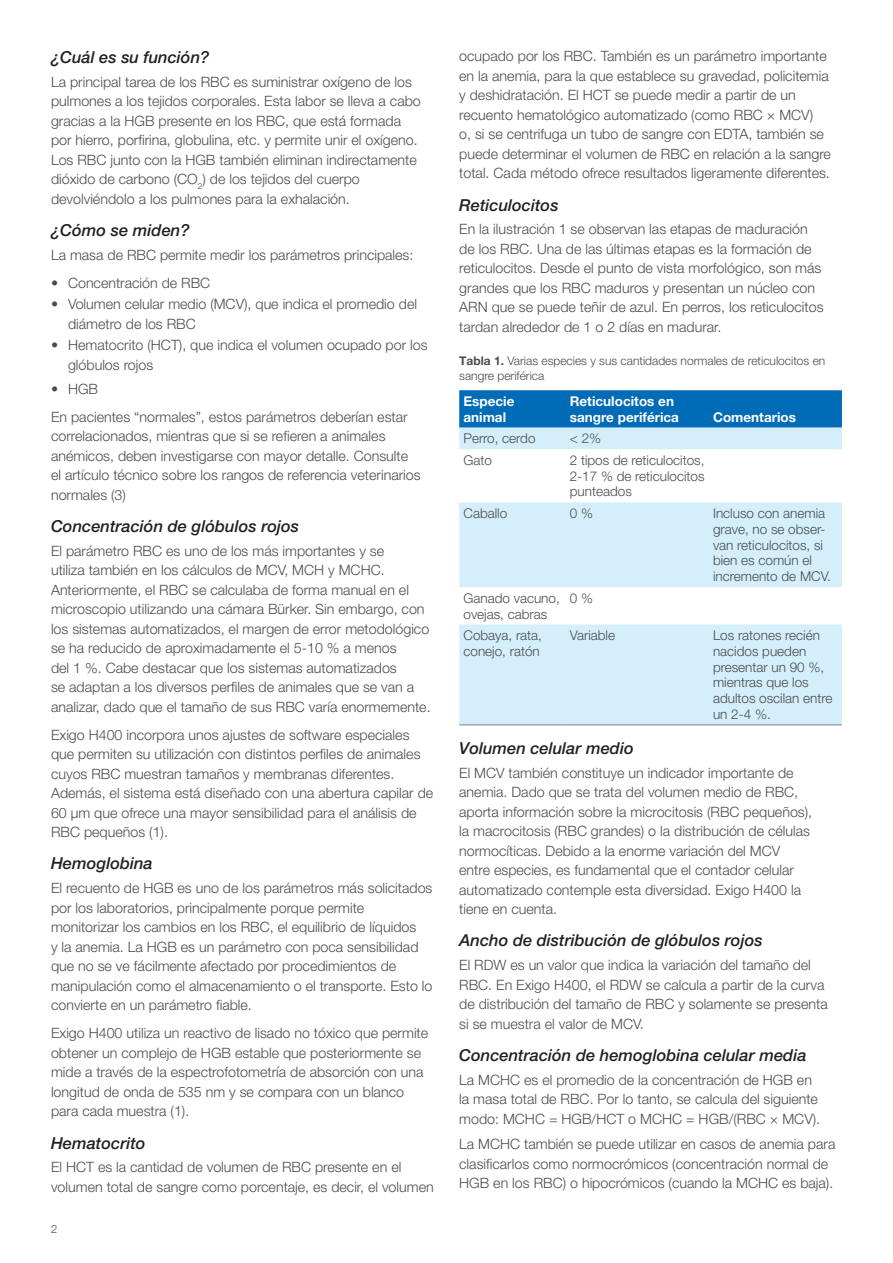
<style>
.page{position:relative;width:893px;height:1263px;background:#fff}
.page>*{position:absolute;margin:0;border:0;box-sizing:border-box;transform-origin:0 0}
.t1{font:italic 500 16.5px "Helvetica Neue LT Pro";color:#231f20}
.t2{font:300 14.25px/19.5px "Helvetica Neue LT Pro";color:#4b4c4d}
.t3{font:300 13.5px/15.8px "Helvetica Neue LT Pro";color:#4b4c4d}
.t4{font:700 13.5px/15.8px "Helvetica Neue LT Pro";color:#fff}
.t5{font:300 12px/15px "Helvetica Neue LT Pro";color:#4b4c4d}
.t6{font:300 11.25px "Helvetica Neue LT Pro";color:#4b4c4d}
.s1{font-weight:700}
</style>
<div class="page">
<div style="left:459px;top:390px;width:383px;height:38px;background:#006bb6"></div>
<svg style="left:459px;top:428px;width:383px;height:296px;fill:#d4effb"></svg>
<hr style="left:459px;top:724px;width:107px;height:1px;background:#7b8080">
<hr style="left:566px;top:724px;width:143px;height:1px;background:#7b8080">
<hr style="left:709px;top:724px;width:133px;height:1px;background:#7b8080">
<p class="t1" style="left:51px;top:47px;width:160px">¿Cuál es su función?</p>
<p class="t2" style="left:51px;top:71px;width:371px">La principal tarea de los RBC es suministrar oxígeno de los pulmones a los tejidos corporales. Esta labor se lleva a cabo gracias a la HGB presente en los RBC, que está formada por hierro, porfirina, globulina, etc. y permite unir el oxígeno.<br>Los RBC junto con la HGB también eliminan indirectamente dióxido de carbono (CO<sub>2</sub>) de los tejidos del cuerpo devolviéndolo a los pulmones para la exhalación.</p>
<p class="t1" style="left:51px;top:220px;width:140px">¿Cómo se miden?</p>
<p class="t2" style="left:51px;top:244px;width:364px">La masa de RBC permite medir los parámetros principales:</p>
<p class="t2" style="left:51px;top:272px;width:161px">• Concentración de RBC</p>
<p class="t2" style="left:68px;top:294px;width:350px;text-indent:-17px">• Volumen celular medio (MCV), que indica el promedio del diámetro de los RBC</p>
<p class="t2" style="left:68px;top:335px;width:361px;text-indent:-17px">• Hematocrito (HCT), que indica el volumen ocupado por los glóbulos rojos</p>
<p class="t2" style="left:51px;top:374px;width:358px;line-height:28px">• HGB<br>En pacientes “normales”, estos parámetros deberían estar</p>
<p class="t2" style="left:51px;top:426px;width:371px">correlacionados, mientras que si se refieren a animales anémicos, deben investigarse con mayor detalle. Consulte el artículo técnico sobre los rangos de referencia veterinarios normales (3)</p>
<p class="t1" style="left:51px;top:516px;width:250px">Concentración de glóbulos rojos</p>
<p class="t2" style="left:51px;top:540px;width:381px">El parámetro RBC es uno de los más importantes y se<br>utiliza también en los cálculos de MCV, MCH y MCHC.<br>Anteriormente, el RBC se calculaba de forma manual en el microscopio utilizando una cámara Bürker. Sin embargo, con los sistemas automatizados, el margen de error metodológico se ha reducido de aproximadamente el 5-10 % a menos<br>del 1 %. Cabe destacar que los sistemas automatizados<br>se adaptan a los diversos perfiles de animales que se van a analizar, dado que el tamaño de sus RBC varía enormemente.</p>
<p class="t2" style="left:51px;top:724px;width:384px">Exigo H400 incorpora unos ajustes de software especiales que permiten su utilización con distintos perfiles de animales cuyos RBC muestran tamaños y membranas diferentes.<br>Además, el sistema está diseñado con una abertura capilar de 60 µm que ofrece una mayor sensibilidad para el análisis de RBC pequeños (1).</p>
<p class="t1" style="left:51px;top:854px;width:103px">Hemoglobina</p>
<p class="t2" style="left:51px;top:878px;width:383px">El recuento de HGB es uno de los parámetros más solicitados por los laboratorios, principalmente porque permite monitorizar los cambios en los RBC, el equilibrio de líquidos<br>y la anemia. La HGB es un parámetro con poca sensibilidad que no se ve fácilmente afectado por procedimientos de manipulación como el almacenamiento o el transporte. Esto lo convierte en un parámetro fiable.</p>
<p class="t2" style="left:51px;top:1023px;width:379px">Exigo H400 utiliza un reactivo de lisado no tóxico que permite obtener un complejo de HGB estable que posteriormente se mide a través de la espectrofotometría de absorción con una longitud de onda de 535 nm y se compara con un blanco para cada muestra (1).</p>
<p class="t1" style="left:51px;top:1133px;width:96px">Hematocrito</p>
<p class="t2" style="left:51px;top:1157px;width:384px">El HCT es la cantidad de volumen de RBC presente en el volumen total de sangre como porcentaje, es decir, el volumen</p>
<p class="t6" style="left:51px;top:1222px;width:8px">2</p>
<p class="t2" style="left:459px;top:46px;width:373px">ocupado por los RBC. También es un parámetro importante en la anemia, para la que establece su gravedad, policitemia y deshidratación. El HCT se puede medir a partir de un recuento hematológico automatizado (como RBC × MCV)<br>o, si se centrifuga un tubo de sangre con EDTA, también se puede determinar el volumen de RBC en relación a la sangre total. Cada método ofrece resultados ligeramente diferentes.</p>
<p class="t1" style="left:459px;top:195px;width:101px">Reticulocitos</p>
<p class="t2" style="left:459px;top:219px;width:366px">En la ilustración 1 se observan las etapas de maduración de los RBC. Una de las últimas etapas es la formación de reticulocitos. Desde el punto de vista morfológico, son más grandes que los RBC maduros y presentan un núcleo con ARN que se puede teñir de azul. En perros, los reticulocitos tardan alrededor de 1 o 2 días en madurar.</p>
<p class="t5" style="left:459px;top:353px;width:368px"><span class="s1">Tabla 1.</span> Varias especies y sus cantidades normales de reticulocitos en sangre periférica</p>
<p class="t4" style="left:463px;top:393px;width:52px">Especie animal</p>
<p class="t4" style="left:570px;top:393px;width:111px">Reticulocitos en sangre periférica</p>
<p class="t4" style="left:713px;top:409px;width:84px">Comentarios</p>
<p class="t3" style="left:463px;top:430px;width:74px">Perro, cerdo</p>
<p class="t3" style="left:570px;top:430px;width:33px">&lt; 2%</p>
<p class="t3" style="left:463px;top:452px;width:30px">Gato</p>
<p class="t3" style="left:570px;top:452px;width:136px;text-align:justify">2 tipos de reticulocitos, 2-17 % de reticulocitos punteados</p>
<p class="t3" style="left:463px;top:505px;width:45px">Caballo</p>
<p class="t3" style="left:570px;top:505px;width:25px">0 %</p>
<p class="t3" style="left:713px;top:505px;width:119px">Incluso con anemia grave, no se obser&shy;van reticulocitos, si bien es común el incremento de MCV.</p>
<p class="t3" style="left:463px;top:590px;width:98px">Ganado vacuno, ovejas, cabras</p>
<p class="t3" style="left:570px;top:590px;width:25px">0 %</p>
<p class="t3" style="left:463px;top:627px;width:80px">Cobaya, rata, conejo, ratón</p>
<p class="t3" style="left:570px;top:627px;width:47px">Variable</p>
<p class="t3" style="left:713px;top:627px;width:121px">Los ratones recién nacidos pueden presentar un 90 %, mientras que los adultos oscilan entre un 2-4 %.</p>
<p class="t1" style="left:459px;top:738px;width:176px">Volumen celular medio</p>
<p class="t2" style="left:459px;top:762px;width:354px">El MCV también constituye un indicador importante de anemia. Dado que se trata del volumen medio de RBC, aporta información sobre la microcitosis (RBC pequeños), la macrocitosis (RBC grandes) o la distribución de células normocíticas. Debido a la enorme variación del MCV entre especies, es fundamental que el contador celular automatizado contemple esta diversidad. Exigo H400 la tiene en cuenta.</p>
<p class="t1" style="left:459px;top:931px;width:305px">Ancho de distribución de glóbulos rojos</p>
<p class="t2" style="left:459px;top:955px;width:370px">El RDW es un valor que indica la variación del tamaño del RBC. En Exigo H400, el RDW se calcula a partir de la curva de distribución del tamaño de RBC y solamente se presenta si se muestra el valor de MCV.</p>
<p class="t1" style="left:459px;top:1045px;width:349px">Concentración de hemoglobina celular media</p>
<p class="t2" style="left:459px;top:1069px;width:362px">La MCHC es el promedio de la concentración de HGB en la masa total de RBC. Por lo tanto, se calcula del siguiente modo: MCHC = HGB/HCT o MCHC = HGB/(RBC × MCV).</p>
<p class="t2" style="left:459px;top:1134px;width:378px">La MCHC también se puede utilizar en casos de anemia para clasificarlos como normocrómicos (concentración normal de<br>HGB en los RBC) o hipocrómicos (cuando la MCHC es baja).</p>
</div>
